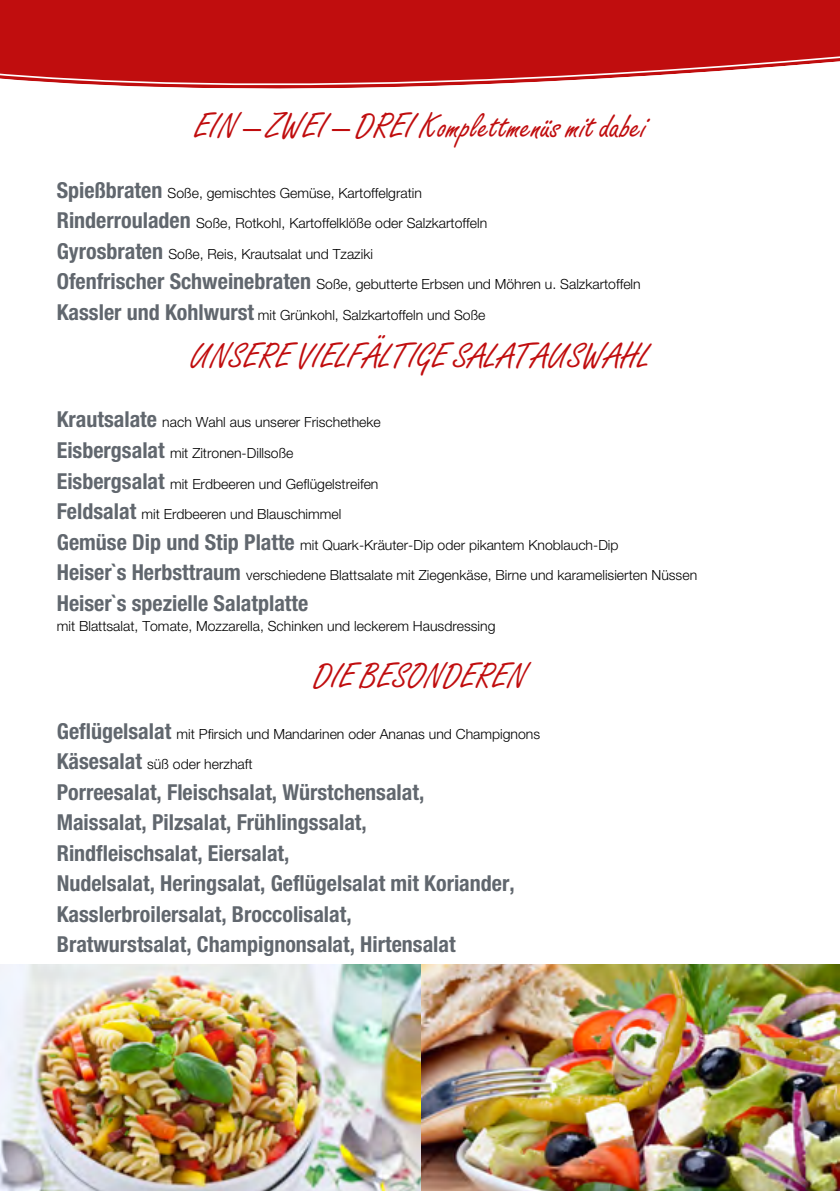
<style>
.page{position:relative;width:840px;height:1191px;background:#fff}
.page>*{position:absolute;margin:0;border:0;box-sizing:border-box;transform-origin:0 0}
.t1{font:36px "Freestyle Script Std";color:#c00d0e}
.t2{font:700 condensed 22px/30.6px "Helvetica Neue LT Std";color:#61676e}
.t3{font:300 14px/30.6px "Helvetica Neue LT Std";color:#000}
.s1{font-weight:700;font-stretch:condensed;font-size:22px;color:#61676e}
</style>
<div class="page">
<svg style="left:0;top:0;width:839px;height:89px;background:#c62728"></svg>
<img style="left:0;top:964px;width:421px;height:227px">
<img style="left:421px;top:964px;width:418px;height:227px">
<h1 class="t1" style="left:194px;top:105px;width:452px">EIN – ZWEI – DREI Komplettmenüs mit dabei</h1>
<p class="t3" style="left:57px;top:177px;width:585px"><span class="s1">Spießbraten</span> Soße, gemischtes Gemüse, Kartoffelgratin<br><span class="s1">Rinderrouladen</span> Soße, Rotkohl, Kartoffelklöße oder Salzkartoffeln<br><span class="s1">Gyrosbraten</span> Soße, Reis, Krautsalat und Tzaziki<br><span class="s1">Ofenfrischer Schweinebraten</span> Soße, gebutterte Erbsen und Möhren u. Salzkartoffeln <span class="s1">Kassler und Kohlwurst</span> mit Grünkohl, Salzkartoffeln und Soße</p>
<h1 class="t1" style="left:190px;top:335px;width:461px">UNSERE VIELFÄLTIGE SALATAUSWAHL</h1>
<p class="t3" style="left:57px;top:407px;width:641px"><span class="s1">Krautsalate</span> nach Wahl aus unserer Frischetheke<br><span class="s1">Eisbergsalat</span> mit Zitronen-Dillsoße<br><span class="s1">Eisbergsalat</span> mit Erdbeeren und Geflügelstreifen<br><span class="s1">Feldsalat</span> mit Erdbeeren und Blauschimmel<br><span class="s1">Gemüse Dip und Stip Platte</span> mit Quark-Kräuter-Dip oder pikantem Knoblauch-Dip<br><span class="s1">Heiser`s Herbsttraum</span> verschiedene Blattsalate mit Ziegenkäse, Birne und karamelisierten Nüssen</p>
<h2 class="t2" style="left:57px;top:587px;width:253px">Heiser`s spezielle Salatplatte</h2>
<p class="t3" style="left:57px;top:610px;width:440px">mit Blattsalat, Tomate, Mozzarella, Schinken und leckerem Hausdressing</p>
<h1 class="t1" style="left:313px;top:654px;width:214px">DIE BESONDEREN</h1>
<p class="t3" style="left:57px;top:718px;width:484px"><span class="s1">Geflügelsalat</span> mit Pfirsich und Mandarinen oder Ananas und Champignons<br><span class="s1">Käsesalat</span> süß oder herzhaft</p>
<p class="t2" style="left:57px;top:776px;width:459px">Porreesalat, Fleischsalat, Würstchensalat, Maissalat, Pilzsalat, Frühlingssalat, Rindfleischsalat, Eiersalat,<br>Nudelsalat, Heringsalat, Geflügelsalat mit Koriander, Kasslerbroilersalat, Broccolisalat,<br>Bratwurstsalat, Champignonsalat, Hirtensalat</p>
</div>
